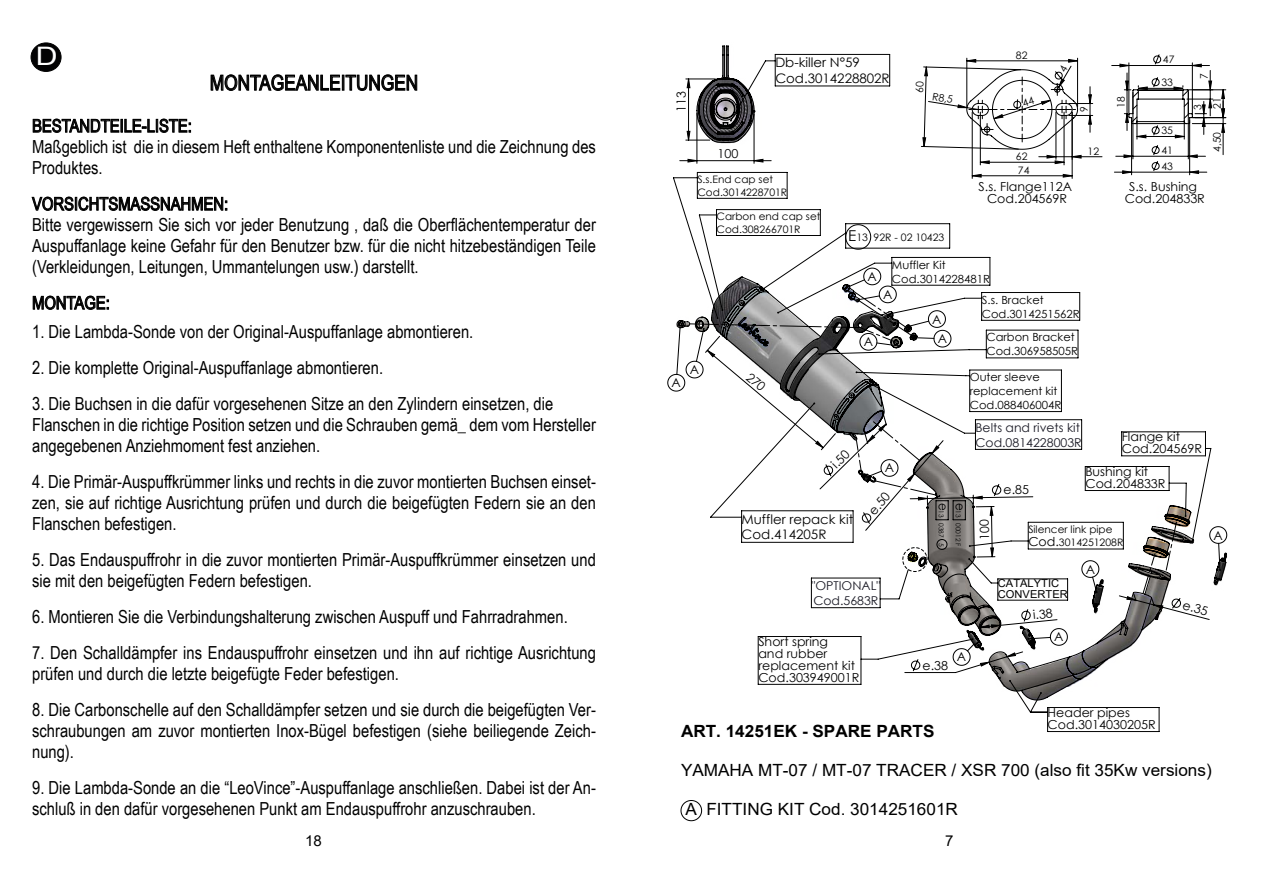
<style>
.page{position:relative;width:1263px;height:893px;background:#fff}
.page>*{position:absolute;margin:0;border:0;box-sizing:border-box;transform-origin:0 0}
.t1{font:25.5px "Arial";color:#fff;scale:1.19 1}
.t2{font:21px "Arial Narrow";color:#000}
.t3{font:18px/21px "Arial Narrow";color:#000}
.t4{font:16.8px "Arial";color:#000}
.t5{font:700 16.8px "Arial";color:#000}
.t6{font:15px "Arial";color:#000}
.t7{font:13.05px/15.8px "Century Gothic";color:#000}
.t8{font:12.6px "Century Gothic";color:#000}
.t9{font:12.45px "Century Gothic";color:#000}
.t10{font:12.3px/12px "Century Gothic";color:#000}
.t11{font:12.15px/14.9px "Century Gothic";color:#191924}
.t12{font:11.25px/13.8px "Century Gothic";color:#000}
.t13{font:10.95px/10.6px "Arial";color:#000}
.t14{font:10.5px "Century Gothic";color:#000}
.t15{font:10.35px/12.9px "Century Gothic";color:#000}
.t16{font:6.6px "Century Gothic";color:#000}
.s1{font-size:15px}
.s2{font-size:12.6px}
.s3{font-size:12.3px}
.s4{font-style:inherit}
</style>
<div class="page">
<img style="left:685px;top:78px;width:69px;height:76px">
<svg style="left:680px;top:800px;width:22px;height:21px"></svg>
<svg style="left:673px;top:172px;width:400px;height:202px"></svg>
<svg style="left:758px;top:223px;width:315px;height:53px"></svg>
<svg style="left:845px;top:224px;width:26px;height:26px"></svg>
<hr style="left:697px;top:113px;width:1px;height:50px;background:#000">
<hr style="left:754px;top:114px;width:1px;height:49px;background:#000">
<hr style="left:1192px;top:90px;width:34px;height:1px;background:#000">
<hr style="left:1192px;top:117px;width:34px;height:1px;background:#000">
<hr style="left:1192px;top:123px;width:34px;height:1px;background:#000">
<svg style="left:680px;top:159px;width:91px;height:4px"></svg>
<svg style="left:676px;top:276px;width:551px;height:425px"></svg>
<svg style="left:686px;top:45px;width:204px;height:98px"></svg>
<svg style="left:211px;top:74px;width:206px;height:17px"></svg>
<svg style="left:33px;top:119px;width:158px;height:14px"></svg>
<svg style="left:32px;top:197px;width:195px;height:14px"></svg>
<svg style="left:33px;top:296px;width:76px;height:14px"></svg>
<div style="left:31px;top:43px;width:30px;height:28px;background:#020203;border-radius:50%"></div>
<div style="left:31px;top:43px;width:30px;height:29px;border:1px solid #000;border-radius:50%"></div>
<svg style="left:689px;top:291px;width:379px;height:310px"></svg>
<svg style="left:915px;top:54px;width:310px;height:124px"></svg>
<h1 class="t1" style="left:36px;top:38px;width:20px">D</h1>
<p class="t2" style="left:210px;top:67px;width:210px">MONTAGEANLEITUNGEN</p>
<p class="t3" style="left:32px;top:115px;width:565px">BESTANDTEILE-LISTE:<br>Maßgeblich ist die in diesem Heft enthaltene Komponentenliste und die Zeichnung des<br>Produktes.</p>
<p class="t3" style="left:32px;top:193px;width:565px">VORSICHTSMASSNAHMEN:<br>Bitte vergewissern Sie sich vor jeder Benutzung , daß die Oberflächentemperatur der Auspuffanlage keine Gefahr für den Benutzer bzw. für die nicht hitzebeständigen Teile (Verkleidungen, Leitungen, Ummantelungen usw.) darstellt.</p>
<p class="t3" style="left:32px;top:292px;width:79px">MONTAGE:</p>
<p class="t3" style="left:32px;top:320px;width:443px">1. Die Lambda-Sonde von der Original-Auspuffanlage abmontieren.</p>
<p class="t3" style="left:32px;top:356px;width:352px">2. Die komplette Original-Auspuffanlage abmontieren.</p>
<p class="t3" style="left:32px;top:392px;width:565px">3. Die Buchsen in die dafür vorgesehenen Sitze an den Zylindern einsetzen, die<br>Flanschen in die richtige Position setzen und die Schrauben gemä_ dem vom Hersteller angegebenen Anziehmoment fest anziehen.</p>
<p class="t3" style="left:32px;top:470px;width:565px;text-align:justify">4. Die Primär-Auspuffkrümmer links und rechts in die zuvor montierten Buchsen einset&shy;zen, sie auf richtige Ausrichtung prüfen und durch die beigefügten Federn sie an den Flanschen befestigen.</p>
<p class="t3" style="left:32px;top:548px;width:565px">5. Das Endauspuffrohr in die zuvor montierten Primär-Auspuffkrümmer einsetzen und sie mit den beigefügten Federn befestigen.</p>
<p class="t3" style="left:32px;top:605px;width:537px">6. Montieren Sie die Verbindungshalterung zwischen Auspuff und Fahrradrahmen.</p>
<p class="t3" style="left:32px;top:641px;width:565px">7. Den Schalldämpfer ins Endauspuffrohr einsetzen und ihn auf richtige Ausrichtung prüfen und durch die letzte beigefügte Feder befestigen.</p>
<p class="t3" style="left:32px;top:698px;width:565px;text-align:justify">8. Die Carbonschelle auf den Schalldämpfer setzen und sie durch die beigefügten Ver&shy;schraubungen am zuvor montierten Inox-Bügel befestigen (siehe beiliegende Zeich&shy;nung).</p>
<p class="t3" style="left:32px;top:776px;width:565px">9. Die Lambda-Sonde an die “LeoVince”-Auspuffanlage anschließen. Dabei ist der An&shy;schluß in den dafür vorgesehenen Punkt am Endauspuffrohr anzuschrauben.</p>
<p class="t8" style="left:672px;top:112px;width:22px;rotate:-90deg">113</p>
<p class="t10" style="left:717px;top:147px;width:22px">100</p>
<p class="t7" style="left:775px;top:54px;width:116px">Db-killer N°59<br>Cod.3014228802R</p>
<p class="t15" style="left:933px;top:90px;width:22px;rotate:9deg">R8,5</p>
<p class="t15" style="left:697px;top:173px;width:91px">S.s.End cap set<br>Cod.3014228701R</p>
<p class="t15" style="left:716px;top:210px;width:105px">Carbon end cap set<br>Cod.308266701R</p>
<p class="t15" style="left:848px;top:231px;width:98px"><span class="s1">E</span>13 92R - 02 10423</p>
<p class="t15" style="left:1016px;top:48px;width:13px">82</p>
<p class="t15" style="left:1016px;top:150px;width:13px">62</p>
<p class="t14" style="left:1076px;top:112px;width:7px;rotate:-90deg">9</p>
<p class="t15" style="left:1087px;top:144px;width:13px">12</p>
<p class="t14" style="left:1113px;top:108px;width:13px;rotate:-90deg">18</p>
<p class="t15" style="left:1163px;top:53px;width:13px">47</p>
<p class="t15" style="left:1161px;top:76px;width:13px">33</p>
<p class="t15" style="left:1161px;top:124px;width:13px">35</p>
<p class="t15" style="left:1161px;top:144px;width:13px">41</p>
<p class="t15" style="left:1018px;top:163px;width:13px">74</p>
<p class="t15" style="left:1161px;top:160px;width:13px">43</p>
<p class="t14" style="left:1197px;top:79px;width:7px;rotate:-90deg">7</p>
<p class="t14" style="left:1190px;top:110px;width:7px;rotate:-90deg">3</p>
<p class="t14" style="left:1210px;top:109px;width:13px;rotate:-90deg">21</p>
<p class="t14" style="left:1210px;top:152px;width:21px;rotate:-90deg">4,50</p>
<p class="t10" style="left:979px;top:180px;width:95px;text-align:center">S.s. Flange112A<br>Cod.204569R</p>
<p class="t10" style="left:1125px;top:181px;width:82px;text-align:center">S.s. Bushing<br>Cod.204833R</p>
<p class="t10" style="left:867px;top:270px;width:11px">A</p>
<p class="t12" style="left:892px;top:258px;width:100px">Muffler Kit<br>Cod.3014228481R</p>
<p class="t10" style="left:883px;top:288px;width:11px">A</p>
<p class="t10" style="left:864px;top:336px;width:11px">A</p>
<p class="t10" style="left:932px;top:313px;width:11px">A</p>
<p class="t10" style="left:938px;top:333px;width:11px">A</p>
<p class="t12" style="left:982px;top:293px;width:100px">S.s. Bracket<br>Cod.3014251562R</p>
<p class="t12" style="left:986px;top:330px;width:93px">Carbon Bracket<br>Cod.306958505R</p>
<p class="t10" style="left:672px;top:377px;width:11px">A</p>
<p class="t10" style="left:690px;top:363px;width:11px">A</p>
<p class="t12" style="left:970px;top:370px;width:93px">Outer sleeve replacement kit<br>Cod.088406004R</p>
<p class="t11" style="left:975px;top:420px;width:108px">Belts and rivets kit<br>Cod.0814228003R</p>
<p class="t10" style="left:1122px;top:430px;width:82px">Flange kit<br>Cod.204569R</p>
<p class="t9" style="left:827px;top:459px;width:21px;rotate:-44deg">i.50</p>
<p class="t10" style="left:885px;top:462px;width:11px">A</p>
<p class="t10" style="left:1085px;top:465px;width:82px">Bushing kit<br>Cod.204833R</p>
<p class="t10" style="left:1003px;top:484px;width:27px;rotate:-1deg">e.85</p>
<p class="t9" style="left:864px;top:507px;width:27px;rotate:-49deg">e.50</p>
<p class="t16" style="left:946px;top:503px;width:45px;rotate:90deg"><span class="s2">e</span>13 0387 5</p>
<p class="t16" style="left:963px;top:503px;width:45px;rotate:90deg"><span class="s2">e</span>13 00012 F</p>
<p class="t7" style="left:742px;top:511px;width:113px">Muffler repack kit<br>Cod.414205R</p>
<p class="t15" style="left:1028px;top:522px;width:97px;line-height:13.4px">Silencer link pipe<br><span class="s3">Cod.</span>3014251208R</p>
<p class="t10" style="left:1086px;top:563px;width:11px">A</p>
<p class="t10" style="left:1213px;top:529px;width:11px">A</p>
<p class="t11" style="left:812px;top:578px;width:70px">"OPTIONAL"<br>Cod.5683R</p>
<p class="t10" style="left:758px;top:635px;width:103px">Short spring<br>and rubber replacement kit<br>Cod.303949001R</p>
<p class="t10" style="left:922px;top:659px;width:27px">e.38</p>
<p class="t10" style="left:957px;top:651px;width:11px">A</p>
<p class="t13" style="left:998px;top:578px;width:71px">CATALYTIC<br>CONVERTER</p>
<p class="t10" style="left:1032px;top:609px;width:21px;rotate:-6deg">i.38</p>
<p class="t9" style="left:1185px;top:597px;width:27px;rotate:15deg">e.35</p>
<p class="t10" style="left:1054px;top:631px;width:11px">A</p>
<p class="t10" style="left:1048px;top:706px;width:110px">Header pipes<br>Cod.3014030205R</p>
<p class="t5" style="left:681px;top:720px;width:255px">ART. 14251EK <span class="s4">-</span> SPARE PARTS</p>
<p class="t4" style="left:681px;top:759px;width:532px">YAMAHA MT-07 / MT-07 TRACER / XSR 700 (also fit 35Kw versions)</p>
<p class="t4" style="left:686px;top:798px;width:274px">A FITTING KIT Cod. 3014251601R</p>
<p class="t6" style="left:305px;top:830px;width:18px">18</p>
<p class="t6" style="left:945px;top:830px;width:10px">7</p>
</div>
